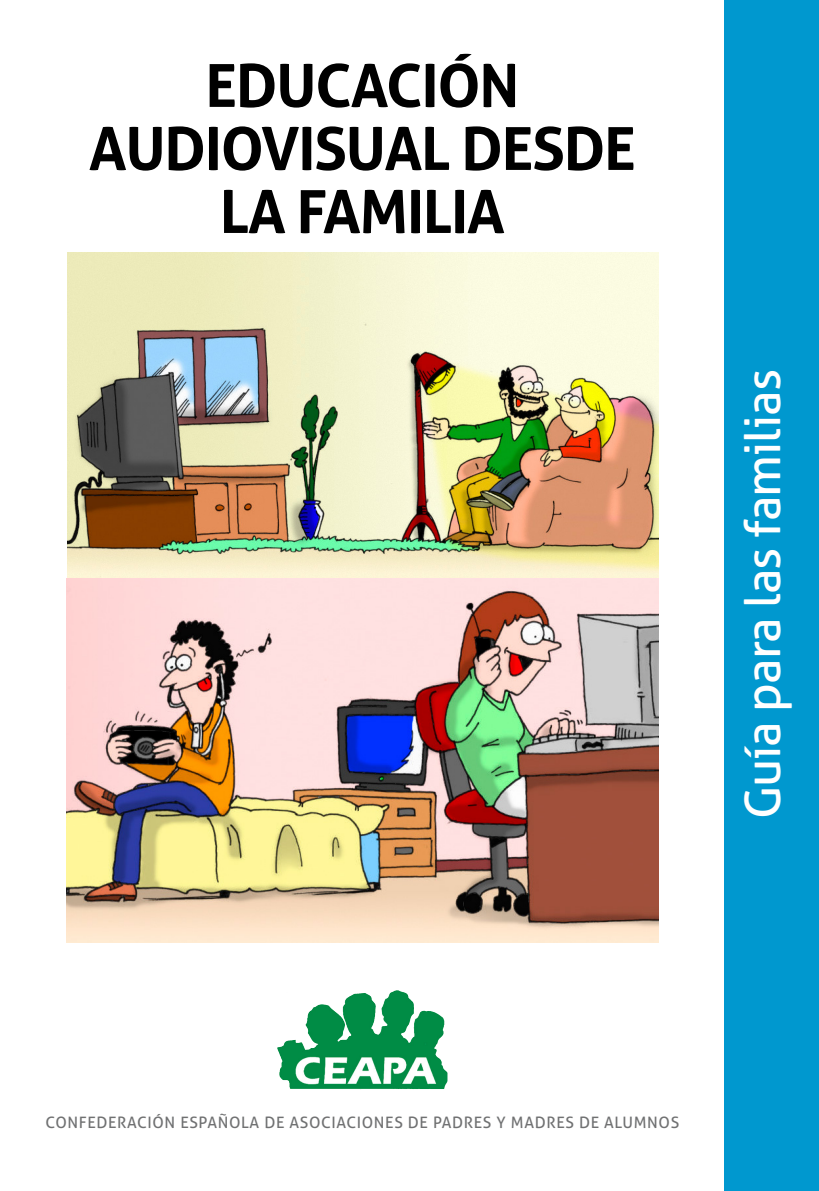
<style>
.page{position:relative;width:819px;height:1191px;background:#fff}
.page>*{position:absolute;margin:0;border:0;box-sizing:border-box;transform-origin:0 0}
.t1{font:700 59.5px/63px "Aller";letter-spacing:-.02em;color:#000;text-align:center}
.t2{font:49px "Aller";letter-spacing:-.02em;color:#fff}
.t3{font:15.75px "Aller";letter-spacing:.04em;color:#707172}
</style>
<div class="page">
<img style="left:371px;top:990px;width:25px;height:44px">
<div style="left:724px;top:0;width:95px;height:1191px;background:#0098cf"></div>
<img style="left:68px;top:252px;width:590px;height:326px">
<img style="left:66px;top:578px;width:592px;height:365px">
<h1 class="t1" style="left:89px;top:54px;width:548px">EDUCACIÓN<br>AUDIOVISUAL DESDE<br>LA FAMILIA</h1>
<h2 class="t2" style="left:733px;top:819px;width:452px;rotate:-90deg">Guía para las familias</h2>
<p class="t3" style="left:45px;top:1112px;width:635px">CONFEDERACIÓN ESPAÑOLA DE ASOCIACIONES DE PADRES Y MADRES DE ALUMNOS</p>
</div>
